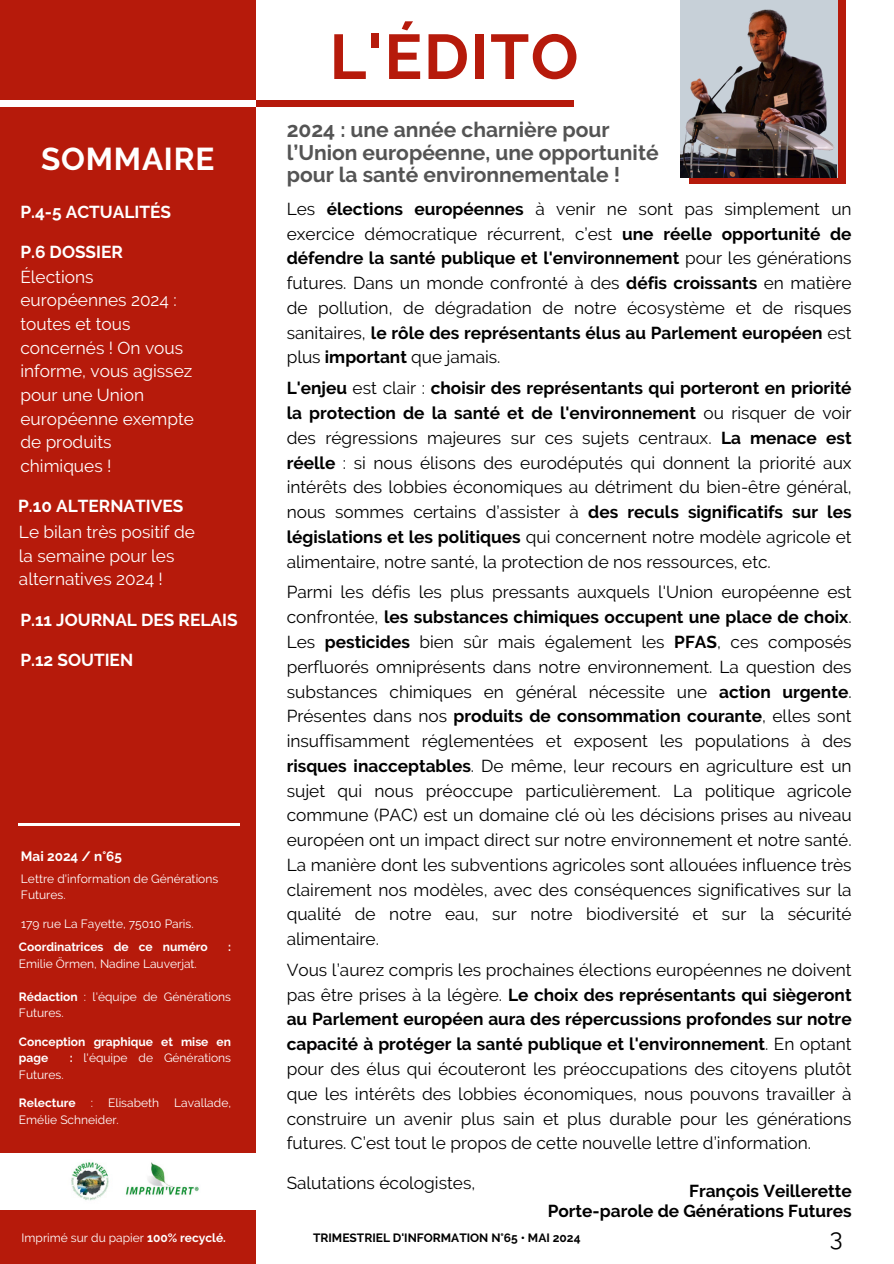
<style>
.page{position:relative;width:894px;height:1264px;background:#fff}
.page>*{position:absolute;margin:0;border:0;box-sizing:border-box;transform-origin:0 0}
.t1{font:700 63px "Raleway";letter-spacing:.025em;color:#b61a0b}
.t2{font:700 31.5px "Raleway";letter-spacing:.025em;color:#fff}
.t3{font:24px "Raleway";color:#000}
.t4{font:700 21px/22.5px "Raleway";color:#545454}
.t5{font:17.25px/24.8px "Raleway";color:#000;text-align:justify}
.t6{font:17.25px/23.7px "Raleway";color:#fff}
.t7{font:700 17.25px "Raleway";color:#fff}
.t8{font:700 17.25px/19.2px "Raleway";color:#000;text-align:right}
.t9{font:700 13.5px "Raleway";color:#fff}
.t10{font:12px/16.5px "Raleway";color:#fff}
.t11{font:700 12px/16.5px "Raleway";color:#fff}
.t12{font:700 12px "Raleway";color:#000}
.s1{font-weight:700}
.s2{font-weight:400}
</style>
<div class="page">
<div style="left:179px;top:101px;width:394px;height:5px;background:#b61a0b"></div>
<svg style="left:688px;top:0;width:156px;height:184px;background:#ae3228"></svg>
<div style="left:0;top:0;width:255px;height:1263px;background:#b61a0b"></div>
<div style="left:0;top:100px;width:255px;height:6px;background:#fff"></div>
<hr style="left:18px;top:823px;width:222px;height:2px;background:#fff">
<div style="left:0;top:1152px;width:273px;height:57px;background:#fff"></div>
<img style="left:71px;top:1162px;width:38px;height:39px">
<img style="left:126px;top:1162px;width:73px;height:33px">
<img style="left:680px;top:0;width:156px;height:177px">
<p class="t2" style="left:41px;top:140px;width:175px">SOMMAIRE</p>
<h1 class="t7" style="left:20px;top:201px;width:152px">P.4-5 ACTUALITÉS</h1>
<h3 class="t7" style="left:20px;top:242px;width:104px">P.6 DOSSIER</h3>
<h6 class="t6" style="left:20px;top:265px;width:175px">Élections européennes 2024 : toutes et tous concernés ! On vous informe, vous agissez pour une Union européenne exempte de produits chimiques !</h6>
<h6 class="t7" style="left:18px;top:496px;width:166px">P.10 ALTERNATIVES</h6>
<p class="t6" style="left:19px;top:520px;width:177px">Le bilan très positif de la semaine pour les alternatives 2024 !</p>
<h6 class="t7" style="left:20px;top:609px;width:219px">P.11 JOURNAL DES RELAIS</h6>
<h6 class="t7" style="left:20px;top:650px;width:114px">P.12 SOUTIEN</h6>
<p class="t9" style="left:21px;top:847px;width:102px">Mai 2024 / n°65</p>
<p class="t10" style="left:21px;top:870px;width:199px;line-height:16px">Lettre d'information de Générations<br>Futures.</p>
<p class="t10" style="left:21px;top:915px;width:174px">179 rue La Fayette, 75010 Paris.</p>
<p class="t11" style="left:19px;top:938px;width:190px">Coordinatrices de ce numéro</p>
<p class="t11" style="left:228px;top:938px;width:4px">:</p>
<p class="t10" style="left:19px;top:955px;width:179px">Emilie Örmen, Nadine Lauverjat.</p>
<p class="t10" style="left:19px;top:988px;width:213px"><span class="s1">Rédaction</span> : l'équipe de Générations<br>Futures.</p>
<p class="t11" style="left:19px;top:1033px;width:213px">Conception graphique et mise en page</p>
<p class="t10" style="left:70px;top:1049px;width:163px"><span class="s1">:</span> l'équipe de Générations</p>
<p class="t10" style="left:19px;top:1066px;width:46px">Futures.</p>
<p class="t11" style="left:19px;top:1094px;width:75px">Relecture <span class="s2">:</span></p>
<p class="t10" style="left:108px;top:1094px;width:53px">Elisabeth</p>
<p class="t10" style="left:174px;top:1094px;width:58px">Lavallade,</p>
<p class="t10" style="left:19px;top:1111px;width:101px">Emélie Schneider.</p>
<p class="t10" style="left:22px;top:1229px;width:206px">Imprimé sur du papier <span class="s1">100% recyclé.</span></p>
<h2 class="t1" style="left:329px;top:20px;width:250px">L'ÉDITO</h2>
<p class="t4" style="left:286px;top:119px;width:373px">2024 : une année charnière pour l’Union européenne, une opportunité pour la santé environnementale !</p>
<h4 class="t5" style="left:286px;top:196px;width:566px">Les <span class="s1">élections européennes</span> à venir ne sont pas simplement un exercice démocratique récurrent, c’est <span class="s1">une réelle opportunité de défendre la santé publique et l'environnement</span> pour les générations futures. Dans un monde confronté à des <span class="s1">défis croissants</span> en matière de pollution, de dégradation de notre écosystème et de risques sanitaires, <span class="s1">le rôle des représentants élus au Parlement européen</span> est plus <span class="s1">important</span> que jamais.</h4>
<h5 class="t5" style="left:286px;top:376px;width:566px"><span class="s1">L'enjeu</span> est clair : <span class="s1">choisir des représentants qui porteront en priorité la protection de la santé et de l'environnement</span> ou risquer de voir des régressions majeures sur ces sujets centraux. <span class="s1">La menace est réelle</span> : si nous élisons des eurodéputés qui donnent la priorité aux intérêts des lobbies économiques au détriment du bien-être général, nous sommes certains d’assister à <span class="s1">des reculs significatifs sur les législations et les politiques</span> qui concernent notre modèle agricole et alimentaire, notre santé, la protection de nos ressources, etc.</h5>
<p class="t5" style="left:286px;top:580px;width:566px">Parmi les défis les plus pressants auxquels l'Union européenne est confrontée, <span class="s1">les substances chimiques occupent une place de choix</span>.<br>Les <span class="s1">pesticides</span> bien sûr mais également les <span class="s1">PFAS</span>, ces composés perfluorés omniprésents dans notre environnement. La question des substances chimiques en général nécessite une <span class="s1">action urgente</span>.<br>Présentes dans nos <span class="s1">produits de consommation courante</span>, elles sont insuffisamment réglementées et exposent les populations à des <span class="s1">risques inacceptables</span>. De même, leur recours en agriculture est un sujet qui nous préoccupe particulièrement. La politique agricole commune (PAC) est un domaine clé où les décisions prises au niveau européen ont un impact direct sur notre environnement et notre santé.<br>La manière dont les subventions agricoles sont allouées influence très clairement nos modèles, avec des conséquences significatives sur la qualité de notre eau, sur notre biodiversité et sur la sécurité alimentaire.</p>
<p class="t5" style="left:286px;top:957px;width:566px">Vous l’aurez compris les prochaines élections européennes ne doivent pas être prises à la légère. <span class="s1">Le choix des représentants qui siègeront au Parlement européen aura des répercussions profondes sur notre capacité à protéger la santé publique et l'environnement</span>. En optant pour des élus qui écouteront les préoccupations des citoyens plutôt que les intérêts des lobbies économiques, nous pouvons travailler à construire un avenir plus sain et plus durable pour les générations futures. C’est tout le propos de cette nouvelle lettre d’information.</p>
<h6 class="t5" style="left:286px;top:1170px;width:190px">Salutations écologistes,</h6>
<h4 class="t8" style="left:547px;top:1181px;width:305px">François Veillerette<br>Porte-parole de Générations Futures</h4>
<h6 class="t12" style="left:313px;top:1230px;width:269px">TRIMESTRIEL D'INFORMATION N°65 • MAI 2024</h6>
<p class="t3" style="left:829px;top:1222px;width:14px">3</p>
</div>
